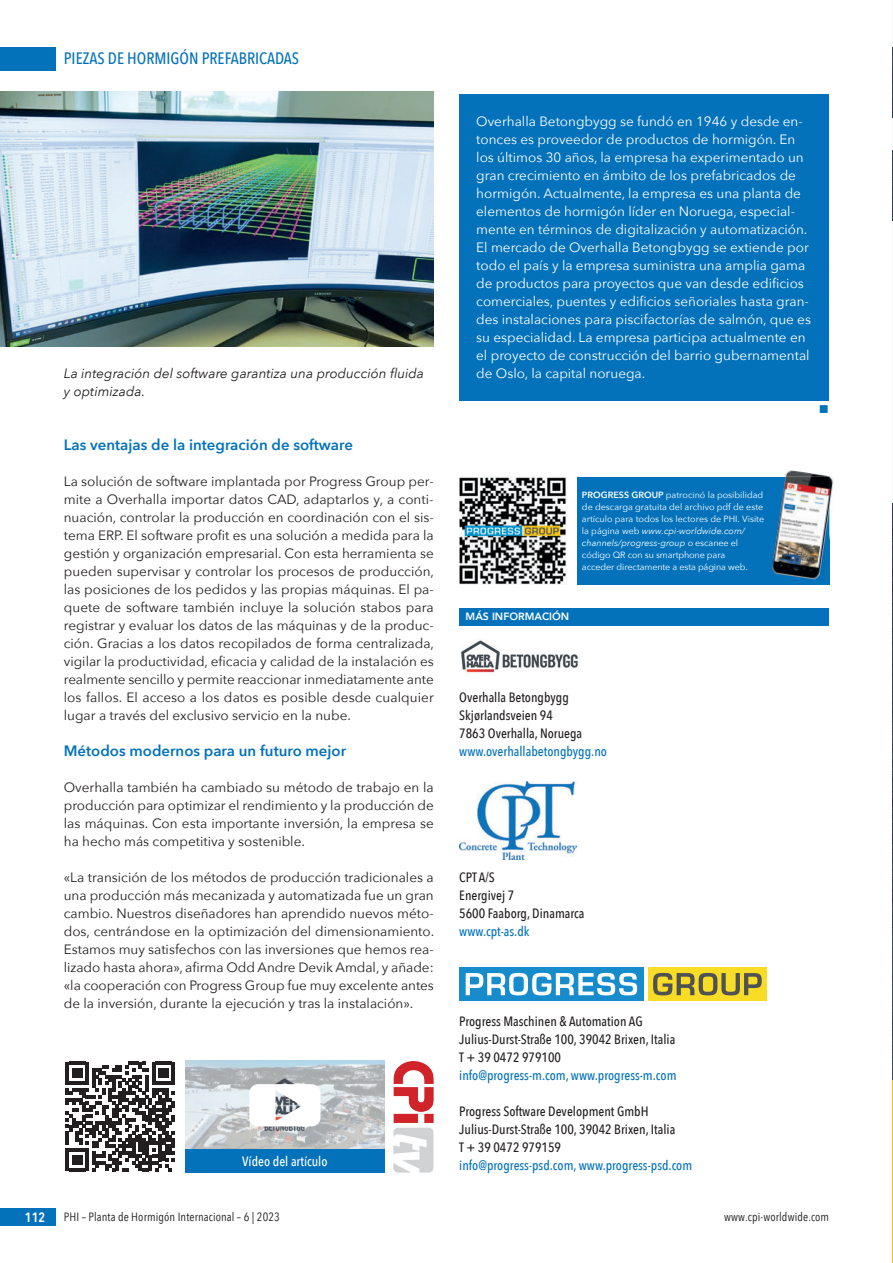
<style>
.page{position:relative;width:893px;height:1263px;background:#fff}
.page>*{position:absolute;margin:0;border:0;box-sizing:border-box;transform-origin:0 0}
.t1{font:500 16.5px "Avenir Next Condensed";color:#0372bb}
.t2{font:600 15px "Avenir Next";color:#0372bb}
.t3{font:13.5px/18px "Avenir Next";color:#231f20;text-align:justify}
.t4{font:13.5px/18px "Avenir Next";color:#fff}
.t5{font:500 13.5px/18px "Avenir Next Condensed";color:#231f20}
.t6{font:500 13.5px "Avenir Next Condensed";color:#0372bb}
.t7{font:italic 13.5px/18px "Avenir Next";color:#231f20}
.t8{font:500 13.5px "Avenir Next Condensed";color:#fff}
.t9{font:600 13.5px "Avenir Next Condensed";color:#fff}
.t10{font:13.5px "Wingdings";color:#0372bb}
.t11{font:12px "Avenir Next Condensed";letter-spacing:.01em;color:#231f20}
.t12{font:800 10.5px "Avenir";color:#fff}
.t13{font:9px/12px "Avenir Next";color:#fff}
.s1{font-weight:600}
.s2{font-style:italic}
</style>
<div class="page">
<div style="left:0;top:47px;width:55px;height:23px;background:#0372bb"></div>
<div style="left:0;top:1208px;width:55px;height:18px;background:#0372bb"></div>
<div style="left:459px;top:95px;width:370px;height:18px;background:#0372bb"></div>
<div style="left:459px;top:113px;width:370px;height:270px;background:#0372bb"></div>
<div style="left:459px;top:383px;width:370px;height:18px;background:#0372bb"></div>
<div style="left:459px;top:608px;width:370px;height:17px;background:#0372bb"></div>
<img style="left:461px;top:640px;width:118px;height:33px">
<div style="left:577px;top:477px;width:252px;height:107px;background:#0372bb"></div>
<img style="left:459px;top:477px;width:107px;height:107px">
<img style="left:785px;top:470px;width:49px;height:70px">
<img style="left:771px;top:477px;width:58px;height:103px">
<img style="left:459px;top:782px;width:118px;height:77px">
<svg style="left:65px;top:1061px;width:107px;height:111px"></svg>
<svg style="left:66px;top:1062px;width:109px;height:109px"></svg>
<svg style="left:393px;top:1107px;width:41px;height:66px"></svg>
<img style="left:393px;top:1061px;width:41px;height:46px">
<img style="left:185px;top:1060px;width:200px;height:89px">
<div style="left:185px;top:1149px;width:200px;height:23px;background:#0372bb"></div>
<svg style="left:249px;top:1084px;width:71px;height:42px"></svg>
<img style="left:0;top:91px;width:434px;height:256px">
<div style="left:459px;top:967px;width:185px;height:33px;background:#178ccc"></div>
<div style="left:648px;top:967px;width:119px;height:33px;background:#f9dc26"></div>
<svg style="left:466px;top:973px;width:171px;height:22px"></svg>
<svg style="left:653px;top:973px;width:109px;height:22px"></svg>
<img style="left:892px;top:47px;width:1px;height:1033px">
<hr style="left:892px;top:1080px;width:1px;height:183px;background:#fcb814">
<img style="left:892px;top:151px;width:1px;height:70px">
<p class="t1" style="left:64px;top:49px;width:237px">PIEZAS DE HORMIGÓN PREFABRICADAS</p>
<p class="t7" style="left:64px;top:364px;width:362px">La integración del software garantiza una producción fluida y optimizada.</p>
<p class="t4" style="left:476px;top:112px;width:336px">Overhalla Betongbygg se fundó en 1946 y desde en&shy;tonces es proveedor de productos de hormigón. En los últimos 30 años, la empresa ha experimentado un gran crecimiento en ámbito de los prefabricados de hormigón. Actualmente, la empresa es una planta de elementos de hormigón líder en Noruega, especial&shy;mente en términos de digitalización y automatización.<br>El mercado de Overhalla Betongbygg se extiende por todo el país y la empresa suministra una amplia gama de productos para proyectos que van desde edificios comerciales, puentes y edificios señoriales hasta gran&shy;des instalaciones para piscifactorías de salmón, que es su especialidad. La empresa participa actualmente en el proyecto de construcción del barrio gubernamental de Oslo, la capital noruega.</p>
<p class="t10" style="left:819px;top:402px;width:12px">■</p>
<p class="t2" style="left:64px;top:432px;width:291px">Las ventajas de la integración de software</p>
<p class="t3" style="left:64px;top:472px;width:372px">La solución de software implantada por Progress Group per&shy;mite a Overhalla importar datos CAD, adaptarlos y, a conti&shy;nuación, controlar la producción en coordinación con el sis&shy;tema ERP. El software profit es una solución a medida para la gestión y organización empresarial. Con esta herramienta se pueden supervisar y controlar los procesos de producción, las posiciones de los pedidos y las propias máquinas. El pa&shy;quete de software también incluye la solución stabos para registrar y evaluar los datos de las máquinas y de la produc&shy;ción. Gracias a los datos recopilados de forma centralizada, vigilar la productividad, eficacia y calidad de la instalación es realmente sencillo y permite reaccionar inmediatamente ante los fallos. El acceso a los datos es posible desde cualquier lugar a través del exclusivo servicio en la nube.</p>
<p class="t2" style="left:64px;top:738px;width:284px">Métodos modernos para un futuro mejor</p>
<p class="t3" style="left:64px;top:778px;width:372px">Overhalla también ha cambiado su método de trabajo en la producción para optimizar el rendimiento y la producción de las máquinas. Con esta importante inversión, la empresa se ha hecho más competitiva y sostenible.</p>
<p class="t3" style="left:64px;top:868px;width:372px">«La transición de los métodos de producción tradicionales a una producción más mecanizada y automatizada fue un gran cambio. Nuestros diseñadores han aprendido nuevos méto&shy;dos, centrándose en la optimización del dimensionamiento.<br>Estamos muy satisfechos con las inversiones que hemos rea&shy;lizado hasta ahora», afirma Odd Andre Devik Amdal, y añade: «la cooperación con Progress Group fue muy excelente antes de la inversión, durante la ejecución y tras la instalación».</p>
<p class="t13" style="left:582px;top:489px;width:184px"><span class="s1">PROGRESS GROUP</span> patrocinó la posibilidad de descarga gratuita del archivo pdf de este artículo para todos los lectores de PHI. Visite la página web <span class="s2">www.cpi-worldwide.com/ channels/progress-group</span> o escanee el código QR con su smartphone pa ra<br>acceder directamente a esta página web.</p>
<p class="t12" style="left:466px;top:608px;width:105px">MÁS INFORMACIÓN</p>
<p class="t5" style="left:459px;top:688px;width:124px">Overhalla Betongbygg<br>Skjørlandsveien 94<br>7863 Overhalla, Noruega</p>
<p class="t6" style="left:459px;top:743px;width:149px">www.overhallabetongbygg.no</p>
<p class="t5" style="left:459px;top:868px;width:127px">CPT A/S<br>Energivej 7<br>5600 Faaborg, Dinamarca</p>
<p class="t6" style="left:459px;top:923px;width:72px">www.cpt-as.dk</p>
<p class="t5" style="left:459px;top:1012px;width:218px">Progress Maschinen &amp; Automation AG<br>Julius-Durst-Straße 100, 39042 Brixen, Italia<br>T + 39 0472 979100</p>
<p class="t6" style="left:459px;top:1067px;width:219px">info@progress-m.com, www.progress-m.com</p>
<p class="t5" style="left:459px;top:1102px;width:218px">Progress Software Development GmbH<br>Julius-Durst-Straße 100, 39042 Brixen, Italia<br>T + 39 0472 979159</p>
<p class="t8" style="left:242px;top:1153px;width:87px">Vídeo del artículo</p>
<p class="t6" style="left:459px;top:1157px;width:235px">info@progress-psd.com, www.progress-psd.com</p>
<p class="t9" style="left:25px;top:1206px;width:22px">112</p>
<p class="t11" style="left:64px;top:1207px;width:218px">PHI – Planta de Hormigón Internacional – 6 | 2023</p>
<p class="t11" style="left:724px;top:1207px;width:107px">www.cpi-worldwide.com</p>
</div>
